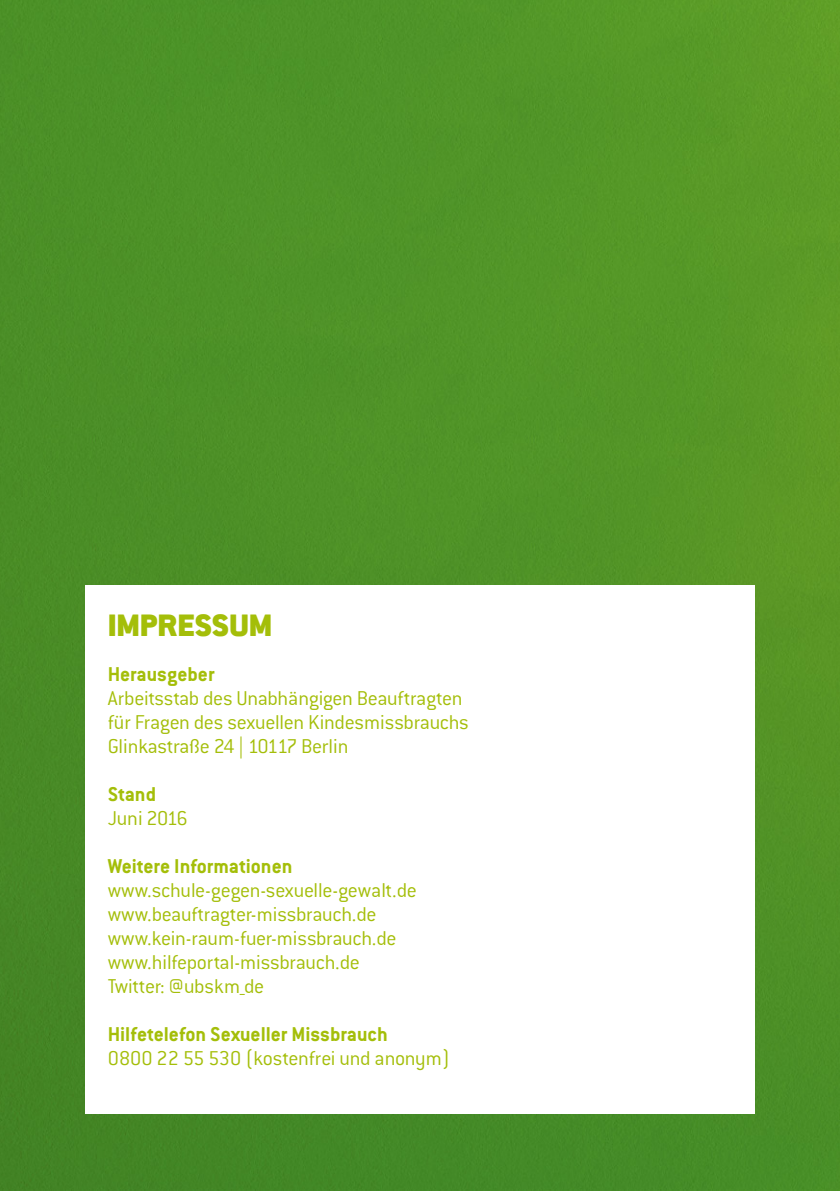
<style>
.page{position:relative;width:840px;height:1191px;background:#fff}
.page>*{position:absolute;margin:0;border:0;box-sizing:border-box;transform-origin:0 0}
.t1{font:900 34px "Conduit ITC Std";letter-spacing:.005em;color:#a4be09}
.t2{font:300 22px/24px "Conduit ITC Std";letter-spacing:-.015em;color:#a4be09}
.t3{font:700 22px "Conduit ITC Std";color:#a4be09}
.t4{font:300 22px "Conduit ITC";letter-spacing:-.015em;color:#a4be09}
.s1{font-family:"Conduit ITC Std"}
</style>
<div class="page">
<img style="left:0;top:0;width:839px;height:1191px">
<div style="left:85px;top:585px;width:669px;height:528px;background:#fff"></div>
<h1 class="t1" style="left:108px;top:607px;width:166px">IMPRESSUM</h1>
<p class="t3" style="left:108px;top:661px;width:108px">Herausgeber</p>
<p class="t2" style="left:108px;top:685px;width:362px">Arbeitsstab des Unabhängigen Beauftragten für Fragen des sexuellen Kindesmissbrauchs</p>
<p class="t4" style="left:108px;top:734px;width:242px">Glinkastraße 24 <span class="s1">|</span> 10117 Berlin</p>
<p class="t3" style="left:108px;top:781px;width:50px">Stand</p>
<p class="t2" style="left:108px;top:805px;width:81px">Juni 2016</p>
<p class="t3" style="left:108px;top:853px;width:186px">Weitere Informationen</p>
<p class="t2" style="left:108px;top:877px;width:310px">www.schule-gegen-sexuelle-gewalt.de www.beauftragter-missbrauch.de www.kein-raum-fuer-missbrauch.de www.hilfeportal-missbrauch.de Twitter: @ubskm_de</p>
<p class="t3" style="left:108px;top:1021px;width:281px">Hilfetelefon Sexueller Missbrauch</p>
<p class="t2" style="left:108px;top:1045px;width:344px">0800 22 55 530 (kostenfrei und anonym)</p>
</div>
